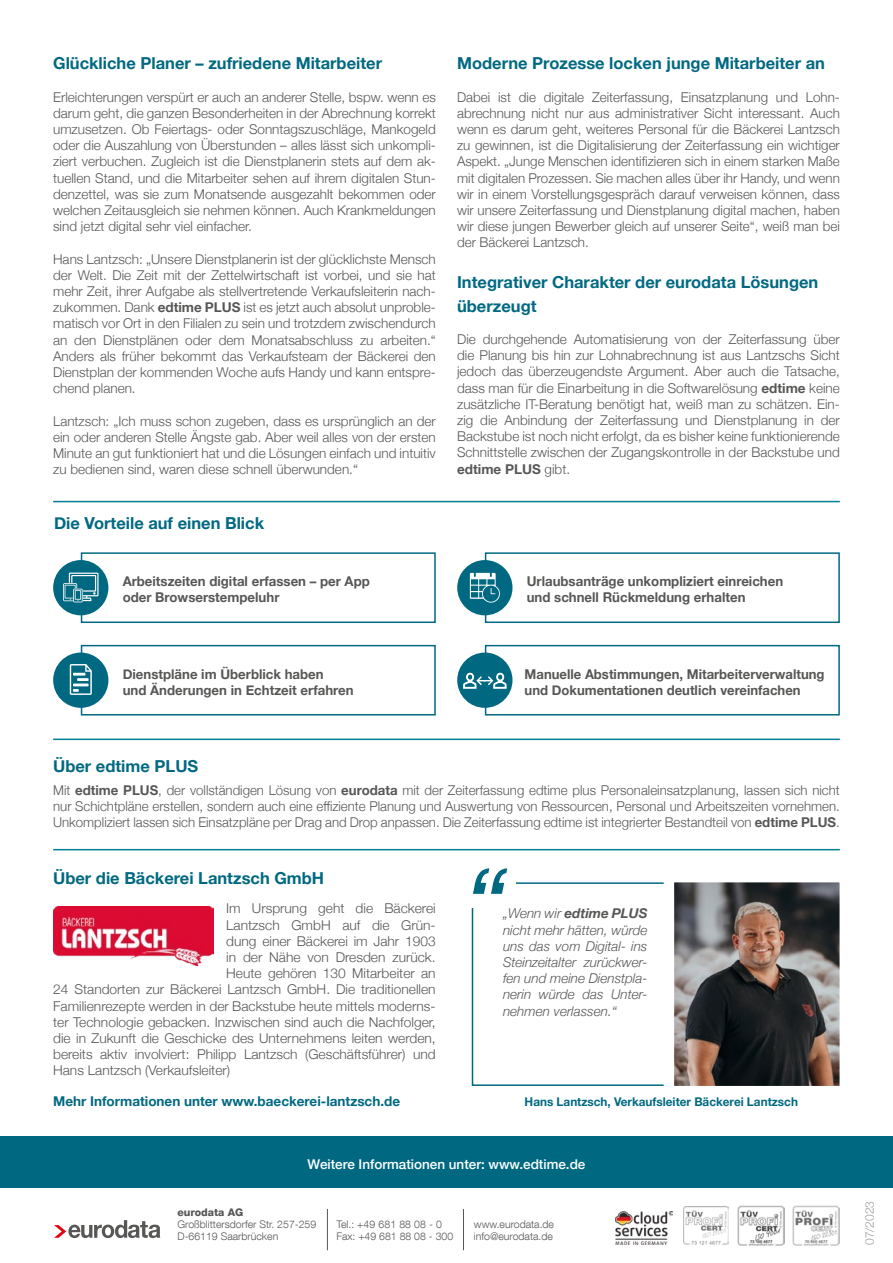
<style>
.page{position:relative;width:893px;height:1263px;background:#fff}
.page>*{position:absolute;margin:0;border:0;box-sizing:border-box;transform-origin:0 0}
.t1{font:700 16.5px/24px "Helvetica Neue";color:#006981}
.t2{font:300 13.5px/16.2px "Helvetica Neue";color:#575756;text-align:justify}
.t3{font:700 13.5px/16.2px "Helvetica Neue";color:#575756}
.t4{font:italic 300 13.5px/16.2px "Helvetica Neue";color:#575756;text-align:justify}
.t5{font:700 13.5px "Helvetica Neue";color:#006981}
.t6{font:500 13.5px "Helvetica Neue";color:#fff}
.t7{font:700 12px "Helvetica Neue";color:#006981}
.t8{font:300 12px "Helvetica Neue";color:#9d9d9c}
.t9{font:300 10.5px/12px "Helvetica Neue LT Com";color:#575756}
.t10{font:800 10.5px "Helvetica Neue LT Com";color:#575756}
.s1{font-weight:700}
</style>
<div class="page">
<img style="left:737px;top:1205px;width:47px;height:40px">
<svg style="left:54px;top:1220px;width:106px;height:18px"></svg>
<img style="left:616px;top:1211px;width:57px;height:33px">
<img style="left:683px;top:1206px;width:45px;height:39px">
<img style="left:792px;top:1205px;width:47px;height:40px">
<hr style="left:463px;top:1209px;width:1px;height:41px;background:#575756">
<hr style="left:327px;top:1209px;width:1px;height:41px;background:#575756">
<img style="left:53px;top:906px;width:160px;height:59px">
<hr style="left:53px;top:501px;width:787px;height:1px;background:#007f98">
<hr style="left:53px;top:738px;width:787px;height:2px;background:#007f98">
<hr style="left:53px;top:849px;width:787px;height:1px;background:#007f98">
<div style="left:81px;top:645px;width:355px;height:70px;border:2px solid #006981"></div>
<div style="left:485px;top:645px;width:355px;height:70px;border:2px solid #006981"></div>
<div style="left:81px;top:552px;width:355px;height:71px;border:2px solid #006981"></div>
<div style="left:485px;top:552px;width:355px;height:71px;border:2px solid #006981"></div>
<div style="left:53px;top:652px;width:55px;height:56px;background:#006981;border-radius:50%"></div>
<div style="left:457px;top:652px;width:55px;height:56px;background:#006981;border-radius:50%"></div>
<div style="left:53px;top:560px;width:55px;height:55px;background:#006981;border-radius:50%"></div>
<div style="left:457px;top:560px;width:55px;height:55px;background:#006981;border-radius:50%"></div>
<svg style="left:63px;top:573px;width:36px;height:29px"></svg>
<svg style="left:463px;top:673px;width:43px;height:15px"></svg>
<svg style="left:70px;top:664px;width:22px;height:31px"></svg>
<hr style="left:73px;top:683px;width:16px;height:3px;background:#fff">
<svg style="left:470px;top:573px;width:30px;height:30px"></svg>
<div style="left:0;top:1137px;width:893px;height:51px;background:#006981"></div>
<div style="left:472px;top:882px;width:207px;height:204px;border:2px solid #006981"></div>
<div style="left:462px;top:869px;width:54px;height:39px;background:#fff"></div>
<svg style="left:473px;top:868px;width:34px;height:26px"></svg>
<svg style="left:658px;top:882px;width:182px;height:204px;background:#67615f"></svg>
<p class="t1" style="left:53px;top:52px;width:330px">Glückliche Planer – zufriedene Mitarbeiter</p>
<p class="t2" style="left:53px;top:88px;width:384px">Erleichterungen verspürt er auch an anderer Stelle, bspw. wenn es darum geht, die ganzen Besonderheiten in der Abrechnung korrekt umzusetzen. Ob Feiertags- oder Sonntagszuschläge, Mankogeld oder die Auszahlung von Überstunden – alles lässt sich unkompli&shy;ziert verbuchen. Zugleich ist die Dienstplanerin stets auf dem ak&shy;tuellen Stand, und die Mitarbeiter sehen auf ihrem digitalen Stun&shy;denzettel, was sie zum Monatsende ausgezahlt bekommen oder welchen Zeitausgleich sie nehmen können. Auch Krankmeldungen sind jetzt digital sehr viel einfacher.</p>
<p class="t2" style="left:53px;top:250px;width:384px">Hans Lantzsch: „Unsere Dienstplanerin ist der glücklichste Mensch der Welt. Die Zeit mit der Zettelwirtschaft ist vorbei, und sie hat mehr Zeit, ihrer Aufgabe als stellvertretende Verkaufsleiterin nach&shy;zukommen. Dank <span class="s1">edtime PLUS</span> ist es jetzt auch absolut unproble&shy;matisch vor Ort in den Filialen zu sein und trotzdem zwischendurch an den Dienstplänen oder dem Monatsabschluss zu arbeiten.“ Anders als früher bekommt das Verkaufsteam der Bäckerei den Dienstplan der kommenden Woche aufs Handy und kann entspre&shy;chend planen.</p>
<p class="t2" style="left:53px;top:412px;width:384px">Lantzsch: „Ich muss schon zugeben, dass es ursprünglich an der ein oder anderen Stelle Ängste gab. Aber weil alles von der ersten Minute an gut funktioniert hat und die Lösungen einfach und intuitiv zu bedienen sind, waren diese schnell überwunden.“</p>
<p class="t1" style="left:54px;top:512px;width:212px">Die Vorteile auf einen Blick</p>
<p class="t1" style="left:457px;top:52px;width:369px">Moderne Prozesse locken junge Mitarbeiter an</p>
<p class="t2" style="left:457px;top:88px;width:384px">Dabei ist die digitale Zeiterfassung, Einsatzplanung und Lohn&shy;abrechnung nicht nur aus administrativer Sicht interessant. Auch wenn es darum geht, weiteres Personal für die Bäckerei Lantzsch zu gewinnen, ist die Digitalisierung der Zeiterfassung ein wichtiger Aspekt. „Junge Menschen identifizieren sich in einem starken Maße mit digitalen Prozessen. Sie machen alles über ihr Handy, und wenn wir in einem Vorstellungsgespräch darauf verweisen können, dass wir unsere Zeiterfassung und Dienstplanung digital machen, haben wir diese jungen Bewerber gleich auf unserer Seite“, weiß man bei der Bäckerei Lantzsch.</p>
<p class="t1" style="left:457px;top:270px;width:363px">Integrativer Charakter der eurodata Lösungen überzeugt</p>
<p class="t2" style="left:457px;top:330px;width:384px">Die durchgehende Automatisierung von der Zeiterfassung über die Planung bis hin zur Lohnabrechnung ist aus Lantzschs Sicht jedoch das überzeugendste Argument. Aber auch die Tatsache, dass man für die Einarbeitung in die Softwarelösung <span class="s1">edtime</span> keine zusätzliche IT-Beratung benötigt hat, weiß man zu schätzen. Ein&shy;zig die Anbindung der Zeiterfassung und Dienstplanung in der Backstube ist noch nicht erfolgt, da es bisher keine funktionierende Schnittstelle zwischen der Zugangskontrolle in der Backstube und <span class="s1">edtime PLUS</span> gibt.</p>
<p class="t3" style="left:123px;top:574px;width:249px">Arbeitszeiten digital erfassen – per App oder Browserstempeluhr</p>
<p class="t3" style="left:527px;top:574px;width:258px">Urlaubsanträge unkompliziert einreichen und schnell Rückmeldung erhalten</p>
<p class="t3" style="left:123px;top:666px;width:232px">Dienstpläne im Überblick haben<br>und Änderungen in Echtzeit erfahren</p>
<p class="t3" style="left:525px;top:666px;width:301px">Manuelle Abstimmungen, Mitarbeiterverwaltung und Dokumentationen deutlich vereinfachen</p>
<p class="t1" style="left:53px;top:755px;width:147px">Über edtime PLUS</p>
<p class="t2" style="left:53px;top:781px;width:788px">Mit <span class="s1">edtime PLUS</span>, der vollständigen Lösung von <span class="s1">eurodata</span> mit der Zeiterfassung edtime plus Personaleinsatzplanung, lassen sich nicht nur Schichtpläne erstellen, sondern auch eine effiziente Planung und Auswertung von Ressourcen, Personal und Arbeitszeiten vornehmen.<br>Unkompliziert lassen sich Einsatzpläne per Drag and Drop anpassen. Die Zeiterfassung edtime ist integrierter Bestandteil von <span class="s1">edtime PLUS</span>.</p>
<p class="t1" style="left:53px;top:867px;width:273px">Über die Bäckerei Lantzsch GmbH</p>
<p class="t2" style="left:226px;top:899px;width:211px">Im Ursprung geht die Bäckerei</p>
<p class="t2" style="left:226px;top:916px;width:211px">Lantzsch GmbH auf die Grün-</p>
<p class="t2" style="left:226px;top:932px;width:211px">dung einer Bäckerei im Jahr 1903</p>
<p class="t2" style="left:226px;top:948px;width:211px">in der Nähe von Dresden zurück.</p>
<p class="t2" style="left:226px;top:964px;width:211px">Heute gehören 130 Mitarbeiter an</p>
<p class="t2" style="left:53px;top:980px;width:384px">24 Standorten zur Bäckerei Lantzsch GmbH. Die traditionellen</p>
<p class="t2" style="left:53px;top:997px;width:384px">Familienrezepte werden in der Backstube heute mittels moderns-</p>
<p class="t2" style="left:53px;top:1013px;width:384px">ter Technologie gebacken. Inzwischen sind auch die Nachfolger,</p>
<p class="t2" style="left:53px;top:1029px;width:384px">die in Zukunft die Geschicke des Unternehmens leiten werden,</p>
<p class="t2" style="left:53px;top:1045px;width:384px">bereits aktiv involviert: Philipp Lantzsch (Geschäftsführer) und</p>
<p class="t2" style="left:53px;top:1061px;width:179px">Hans Lantzsch (Verkaufsleiter)</p>
<p class="t5" style="left:53px;top:1090px;width:348px">Mehr Informationen unter www.baeckerei-lantzsch.de</p>
<p class="t4" style="left:503px;top:904px;width:146px">„Wenn wir <span class="s1">edtime PLUS </span>nicht mehr hätten, würde uns das vom Digital- ins Steinzeitalter zurückwer&shy;fen und meine Dienstpla&shy;nerin würde das Unter&shy;nehmen verlassen.“</p>
<p class="t7" style="left:525px;top:1092px;width:275px">Hans Lantzsch, Verkaufsleiter Bäckerei Lantzsch</p>
<p class="t6" style="left:308px;top:1153px;width:279px">Weitere Informationen unter: www.edtime.de</p>
<p class="t10" style="left:178px;top:1206px;width:67px">eurodata AG</p>
<p class="t9" style="left:178px;top:1218px;width:140px">Großblittersdorfer Str. 257-259<br>D-66119 Saarbrücken</p>
<p class="t9" style="left:336px;top:1218px;width:118px">Tel.: +49 681 88 08 - 0<br>Fax: +49 681 88 08 - 300</p>
<p class="t9" style="left:474px;top:1218px;width:82px">www.eurodata.de info@eurodata.de</p>
<p class="t8" style="left:860px;top:1245px;width:46px;rotate:-90deg">07/2023</p>
</div>
